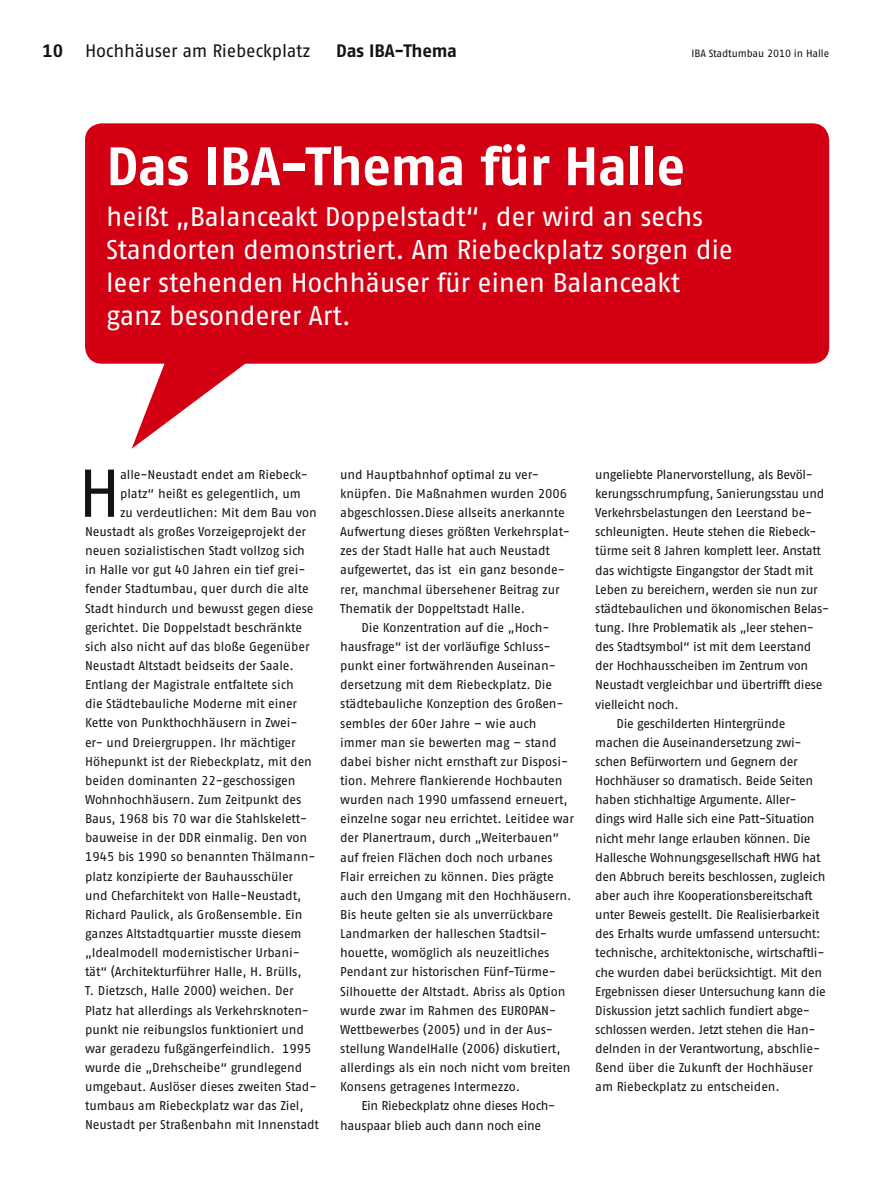
<style>
.page{position:relative;width:893px;height:1191px;background:#fff}
.page>*{position:absolute;margin:0;border:0;box-sizing:border-box;transform-origin:0 0}
.t1{font:67.35px "Fago No";color:#141215}
.t2{font:54px "Fago No Bold Tf";letter-spacing:-.015em;color:#fff}
.t3{font:27px/33px "Fago No Regular Tf";letter-spacing:-.01em;color:#fff}
.t4{font:18px "Fago No Regular Tf";letter-spacing:-.01em;color:#141215}
.t5{font:18px "Fago No Bold Tf";letter-spacing:-.01em;color:#141215}
.t6{font:12.75px "Fago No Regular Tf";letter-spacing:-.01em;color:#141215}
.t7{font:10.5px "Fago No Regular Tf";letter-spacing:-.01em;color:#141215}
.s1{font-family:"Fago No Bold Tf"}
</style>
<div class="page">
<div style="left:85px;top:123px;width:744px;height:241px;background:#d30014;border-radius:17px"></div>
<svg style="left:132px;top:363px;width:204px;height:86px"></svg>
<h3 class="t4" style="left:43px;top:41px;width:269px"><span class="s1">10</span> Hochhäuser am Riebeckplatz</h3>
<h3 class="t5" style="left:336px;top:41px;width:122px">Das IBA-Thema</h3>
<p class="t7" style="left:692px;top:48px;width:139px">IBA Stadtumbau 2010 in Halle</p>
<h2 class="t2" style="left:106px;top:135px;width:580px">Das IBA-Thema für Halle</h2>
<h3 class="t3" style="left:106px;top:199px;width:628px">heißt „Balanceakt Doppelstadt“, der wird an sechs Standorten demonstriert. Am Riebeckplatz sorgen die leer stehenden Hochhäuser für einen Balanceakt ganz besonderer Art.</h3>
<h1 class="t1" style="left:78px;top:455px;width:44px">H</h1>
<p class="t6" style="left:120px;top:467px;width:189px">alle-Neustadt endet am Riebeck-</p>
<p class="t6" style="left:120px;top:486px;width:182px">platz“ heißt es gelegentlich, um</p>
<p class="t6" style="left:120px;top:505px;width:198px">zu verdeutlichen: Mit dem Bau von</p>
<p class="t6" style="left:85px;top:524px;width:223px">Neustadt als großes Vorzeigeprojekt der</p>
<p class="t6" style="left:85px;top:543px;width:221px">neuen sozialistischen Stadt vollzog sich</p>
<p class="t6" style="left:85px;top:562px;width:222px">in Halle vor gut 40 Jahren ein tief grei-</p>
<p class="t6" style="left:85px;top:582px;width:225px">fender Stadtumbau, quer durch die alte</p>
<p class="t6" style="left:85px;top:601px;width:230px">Stadt hindurch und bewusst gegen diese</p>
<p class="t6" style="left:85px;top:620px;width:219px">gerichtet. Die Doppelstadt beschränkte</p>
<p class="t6" style="left:85px;top:639px;width:226px">sich also nicht auf das bloße Gegenüber</p>
<p class="t6" style="left:85px;top:658px;width:210px">Neustadt Altstadt beidseits der Saale.</p>
<p class="t6" style="left:85px;top:677px;width:210px">Entlang der Magistrale entfaltete sich</p>
<p class="t6" style="left:85px;top:696px;width:214px">die Städtebauliche Moderne mit einer</p>
<p class="t6" style="left:85px;top:715px;width:214px">Kette von Punkthochhäusern in Zwei-</p>
<p class="t6" style="left:85px;top:735px;width:212px">er- und Dreiergruppen. Ihr mächtiger</p>
<p class="t6" style="left:85px;top:754px;width:228px">Höhepunkt ist der Riebeckplatz, mit den</p>
<p class="t6" style="left:85px;top:773px;width:212px">beiden dominanten 22-geschossigen</p>
<p class="t6" style="left:85px;top:792px;width:218px">Wohnhochhäusern. Zum Zeitpunkt des</p>
<p class="t6" style="left:85px;top:811px;width:224px">Baus, 1968 bis 70 war die Stahlskelett-</p>
<p class="t6" style="left:85px;top:830px;width:224px">bauweise in der DDR einmalig. Den von</p>
<p class="t6" style="left:85px;top:849px;width:232px">1945 bis 1990 so benannten Thälmann-</p>
<p class="t6" style="left:85px;top:869px;width:210px">platz konzipierte der Bauhausschüler</p>
<p class="t6" style="left:85px;top:888px;width:218px">und Chefarchitekt von Halle-Neustadt,</p>
<p class="t6" style="left:85px;top:907px;width:219px">Richard Paulick, als Großensemble. Ein</p>
<p class="t6" style="left:85px;top:926px;width:218px">ganzes Altstadtquartier musste diesem</p>
<p class="t6" style="left:85px;top:945px;width:216px">„Idealmodell modernistischer Urbani-</p>
<p class="t6" style="left:85px;top:964px;width:218px">tät“ (Architekturführer Halle, H. Brülls,</p>
<p class="t6" style="left:85px;top:983px;width:210px">T. Dietzsch, Halle 2000) weichen. Der</p>
<p class="t6" style="left:85px;top:1003px;width:226px">Platz hat allerdings als Verkehrsknoten-</p>
<p class="t6" style="left:85px;top:1022px;width:220px">punkt nie reibungslos funktioniert und</p>
<p class="t6" style="left:85px;top:1041px;width:228px">war geradezu fußgängerfeindlich. 1995</p>
<p class="t6" style="left:85px;top:1060px;width:219px">wurde die „Drehscheibe“ grundlegend</p>
<p class="t6" style="left:85px;top:1079px;width:233px">umgebaut. Auslöser dieses zweiten Stad-</p>
<p class="t6" style="left:85px;top:1098px;width:220px">tumbaus am Riebeckplatz war das Ziel,</p>
<p class="t6" style="left:85px;top:1117px;width:236px">Neustadt per Straßenbahn mit Innenstadt</p>
<p class="t6" style="left:340px;top:467px;width:200px">und Hauptbahnhof optimal zu ver-</p>
<p class="t6" style="left:340px;top:486px;width:228px">knüpfen. Die Maßnahmen wurden 2006</p>
<p class="t6" style="left:340px;top:505px;width:226px">abgeschlossen.Diese allseits anerkannte</p>
<p class="t6" style="left:340px;top:524px;width:231px">Aufwertung dieses größten Verkehrsplat-</p>
<p class="t6" style="left:340px;top:543px;width:211px">zes der Stadt Halle hat auch Neustadt</p>
<p class="t6" style="left:340px;top:562px;width:226px">aufgewertet, das ist ein ganz besonde-</p>
<p class="t6" style="left:340px;top:582px;width:221px">rer, manchmal übersehener Beitrag zur</p>
<p class="t6" style="left:340px;top:601px;width:186px">Thematik der Doppeltstadt Halle.</p>
<p class="t6" style="left:361px;top:620px;width:190px">Die Konzentration auf die „Hoch-</p>
<p class="t6" style="left:340px;top:639px;width:212px">hausfrage“ ist der vorläufige Schluss-</p>
<p class="t6" style="left:340px;top:658px;width:217px">punkt einer fortwährenden Auseinan-</p>
<p class="t6" style="left:340px;top:677px;width:213px">dersetzung mit dem Riebeckplatz. Die</p>
<p class="t6" style="left:340px;top:696px;width:225px">städtebauliche Konzeption des Großen-</p>
<p class="t6" style="left:340px;top:716px;width:198px">sembles der 60er Jahre – wie auch</p>
<p class="t6" style="left:340px;top:735px;width:218px">immer man sie bewerten mag – stand</p>
<p class="t6" style="left:340px;top:754px;width:230px">dabei bisher nicht ernsthaft zur Disposi-</p>
<p class="t6" style="left:340px;top:773px;width:224px">tion. Mehrere flankierende Hochbauten</p>
<p class="t6" style="left:340px;top:792px;width:229px">wurden nach 1990 umfassend erneuert,</p>
<p class="t6" style="left:340px;top:811px;width:235px">einzelne sogar neu errichtet. Leitidee war</p>
<p class="t6" style="left:340px;top:830px;width:221px">der Planertraum, durch „Weiterbauen“</p>
<p class="t6" style="left:340px;top:850px;width:214px">auf freien Flächen doch noch urbanes</p>
<p class="t6" style="left:340px;top:869px;width:215px">Flair erreichen zu können. Dies prägte</p>
<p class="t6" style="left:340px;top:888px;width:233px">auch den Umgang mit den Hochhäusern.</p>
<p class="t6" style="left:340px;top:907px;width:214px">Bis heute gelten sie als unverrückbare</p>
<p class="t6" style="left:340px;top:926px;width:208px">Landmarken der halleschen Stadtsil-</p>
<p class="t6" style="left:340px;top:945px;width:211px">houette, womöglich als neuzeitliches</p>
<p class="t6" style="left:340px;top:964px;width:217px">Pendant zur historischen Fünf-Türme-</p>
<p class="t6" style="left:340px;top:984px;width:227px">Silhouette der Altstadt. Abriss als Option</p>
<p class="t6" style="left:340px;top:1003px;width:218px">wurde zwar im Rahmen des EUROPAN-</p>
<p class="t6" style="left:340px;top:1022px;width:214px">Wettbewerbes (2005) und in der Aus-</p>
<p class="t6" style="left:340px;top:1041px;width:222px">stellung WandelHalle (2006) diskutiert,</p>
<p class="t6" style="left:340px;top:1060px;width:232px">allerdings als ein noch nicht vom breiten</p>
<p class="t6" style="left:340px;top:1079px;width:181px">Konsens getragenes Intermezzo.</p>
<p class="t6" style="left:361px;top:1098px;width:195px">Ein Riebeckplatz ohne dieses Hoch-</p>
<p class="t6" style="left:340px;top:1117px;width:203px">hauspaar blieb auch dann noch eine</p>
<p class="t6" style="left:595px;top:467px;width:219px">ungeliebte Planervorstellung, als Bevöl-</p>
<p class="t6" style="left:595px;top:486px;width:231px">kerungsschrumpfung, Sanierungsstau und</p>
<p class="t6" style="left:595px;top:505px;width:218px">Verkehrsbelastungen den Leerstand be-</p>
<p class="t6" style="left:595px;top:524px;width:223px">schleunigten. Heute stehen die Riebeck-</p>
<p class="t6" style="left:595px;top:543px;width:227px">türme seit 8 Jahren komplett leer. Anstatt</p>
<p class="t6" style="left:595px;top:563px;width:219px">das wichtigste Eingangstor der Stadt mit</p>
<p class="t6" style="left:595px;top:582px;width:224px">Leben zu bereichern, werden sie nun zur</p>
<p class="t6" style="left:595px;top:601px;width:235px">städtebaulichen und ökonomischen Belas-</p>
<p class="t6" style="left:595px;top:620px;width:220px">tung. Ihre Problematik als „leer stehen-</p>
<p class="t6" style="left:595px;top:639px;width:218px">des Stadtsymbol“ ist mit dem Leerstand</p>
<p class="t6" style="left:595px;top:658px;width:214px">der Hochhausscheiben im Zentrum von</p>
<p class="t6" style="left:595px;top:677px;width:229px">Neustadt vergleichbar und übertrifft diese</p>
<p class="t6" style="left:595px;top:697px;width:85px">vielleicht noch.</p>
<p class="t6" style="left:617px;top:716px;width:170px">Die geschilderten Hintergründe</p>
<p class="t6" style="left:595px;top:735px;width:208px">machen die Auseinandersetzung zwi-</p>
<p class="t6" style="left:595px;top:754px;width:204px">schen Befürwortern und Gegnern der</p>
<p class="t6" style="left:595px;top:773px;width:219px">Hochhäuser so dramatisch. Beide Seiten</p>
<p class="t6" style="left:595px;top:792px;width:203px">haben stichhaltige Argumente. Aller-</p>
<p class="t6" style="left:595px;top:811px;width:221px">dings wird Halle sich eine Patt-Situation</p>
<p class="t6" style="left:595px;top:831px;width:217px">nicht mehr lange erlauben können. Die</p>
<p class="t6" style="left:595px;top:850px;width:227px">Hallesche Wohnungsgesellschaft HWG hat</p>
<p class="t6" style="left:595px;top:869px;width:232px">den Abbruch bereits beschlossen, zugleich</p>
<p class="t6" style="left:595px;top:888px;width:219px">aber auch ihre Kooperationsbereitschaft</p>
<p class="t6" style="left:595px;top:907px;width:226px">unter Beweis gestellt. Die Realisierbarkeit</p>
<p class="t6" style="left:595px;top:926px;width:227px">des Erhalts wurde umfassend untersucht:</p>
<p class="t6" style="left:595px;top:945px;width:231px">technische, architektonische, wirtschaftli-</p>
<p class="t6" style="left:595px;top:965px;width:228px">che wurden dabei berücksichtigt. Mit den</p>
<p class="t6" style="left:595px;top:984px;width:232px">Ergebnissen dieser Untersuchung kann die</p>
<p class="t6" style="left:595px;top:1003px;width:216px">Diskussion jetzt sachlich fundiert abge-</p>
<p class="t6" style="left:595px;top:1022px;width:222px">schlossen werden. Jetzt stehen die Han-</p>
<p class="t6" style="left:595px;top:1041px;width:226px">delnden in der Verantwortung, abschlie-</p>
<p class="t6" style="left:595px;top:1060px;width:219px">ßend über die Zukunft der Hochhäuser</p>
<p class="t6" style="left:595px;top:1079px;width:186px">am Riebeckplatz zu entscheiden.</p>
</div>
